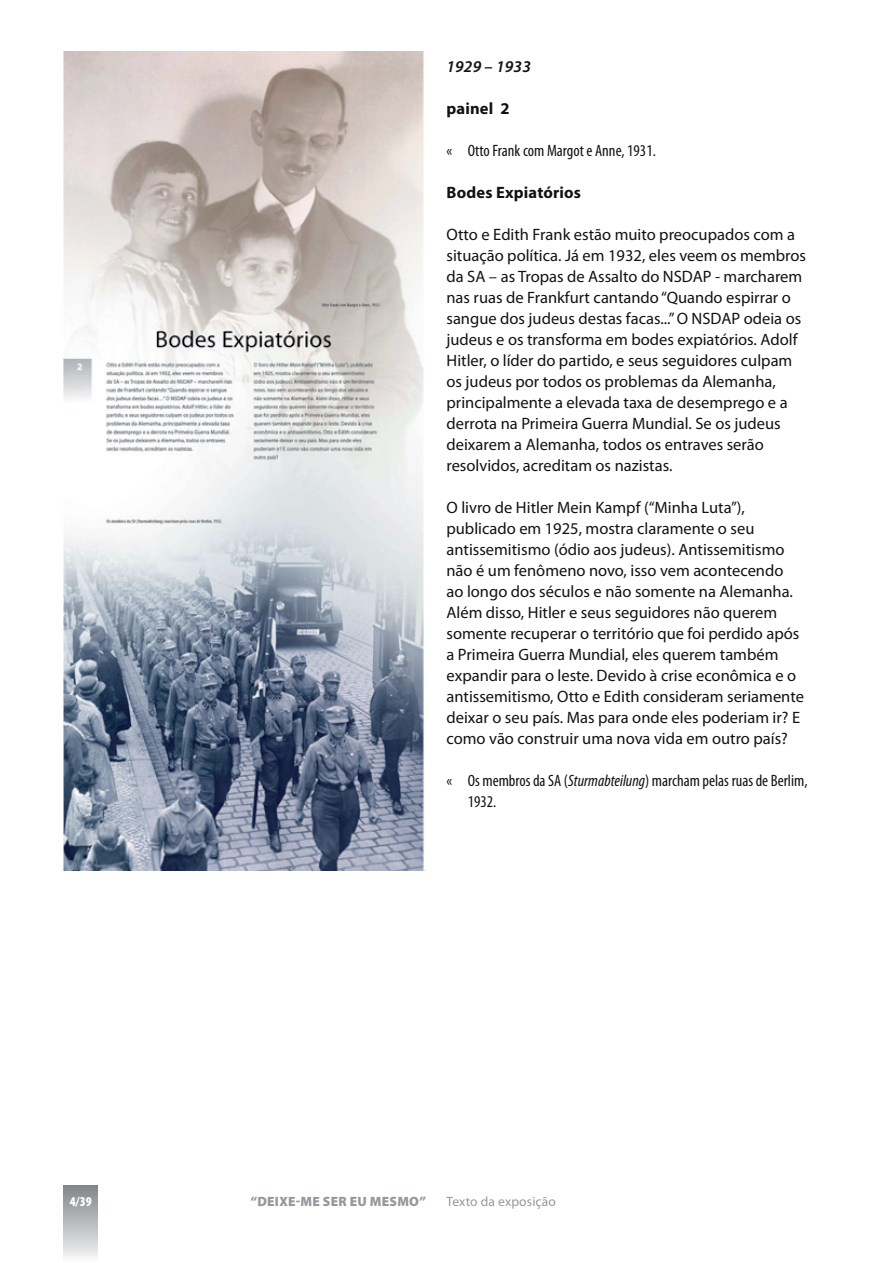
<style>
.page{position:relative;width:893px;height:1263px;background:#fff}
.page>*{position:absolute;margin:0;border:0;box-sizing:border-box;transform-origin:0 0}
.t1{font:16.5px/21px "Myriad Pro";color:#121311}
.t2{font:condensed 16.5px/21px "Myriad Pro";color:#121311}
.t3{font:700 16.5px "Myriad Pro";letter-spacing:.01em;color:#121311}
.t4{font:italic 600 16.5px "Myriad Pro";letter-spacing:.01em;color:#121311}
.t5{font:900 13.5px "Myriad Pro";letter-spacing:.02em;color:#95989c}
.t6{font:13.5px "Myriad Pro";letter-spacing:.01em;color:#95989c}
.t7{font:900 condensed 13.5px "Myriad Pro";color:#fff}
.s1{font-style:italic}
</style>
<div class="page">
<div style="left:64px;top:1185px;width:34px;height:78px;background:linear-gradient(to bottom,#808388,#f8f8f9)"></div>
<img style="left:64px;top:51px;width:361px;height:819px">
<p class="t4" style="left:446px;top:56px;width:86px">1929 – 1933</p>
<p class="t3" style="left:446px;top:98px;width:65px">painel 2</p>
<p class="t2" style="left:446px;top:140px;width:211px">« Otto Frank com Margot e Anne, 1931.</p>
<p class="t3" style="left:446px;top:182px;width:136px">Bodes Expiatórios</p>
<p class="t1" style="left:446px;top:224px;width:361px">Otto e Edith Frank estão muito preocupados com a situação política. Já em 1932, eles veem os membros da SA – as Tropas de Assalto do NSDAP - marcharem nas ruas de Frankfurt cantando “Quando espirrar o sangue dos judeus destas facas...” O NSDAP odeia os judeus e os transforma em bodes expiatórios. Adolf Hitler, o líder do partido, e seus seguidores culpam os judeus por todos os problemas da Alemanha, principalmente a elevada taxa de desemprego e a derrota na Primeira Guerra Mundial. Se os judeus deixarem a Alemanha, todos os entraves serão resolvidos, acreditam os nazistas.</p>
<p class="t1" style="left:446px;top:497px;width:359px">O livro de Hitler Mein Kampf (“Minha Luta”), publicado em 1925, mostra claramente o seu antissemitismo (ódio aos judeus). Antissemitismo não é um fenômeno novo, isso vem acontecendo ao longo dos séculos e não somente na Alemanha.<br>Além disso, Hitler e seus seguidores não querem somente recuperar o território que foi perdido após a Primeira Guerra Mundial, eles querem também expandir para o leste. Devido à crise econômica e o antissemitismo, Otto e Edith consideram seriamente deixar o seu país. Mas para onde eles poderiam ir? E como vão construir uma nova vida em outro país?</p>
<p class="t2" style="left:468px;top:770px;width:341px;text-indent:-21px">« Os membros da SA (<span class="s1">Sturmabteilung</span>) marcham pelas ruas de Berlim,<br>1932.</p>
<p class="t7" style="left:70px;top:1194px;width:23px">4/39</p>
<p class="t5" style="left:251px;top:1194px;width:177px">“DEIXE-ME SER EU MESMO”</p>
<p class="t6" style="left:446px;top:1193px;width:111px">Texto da exposição</p>
</div>
